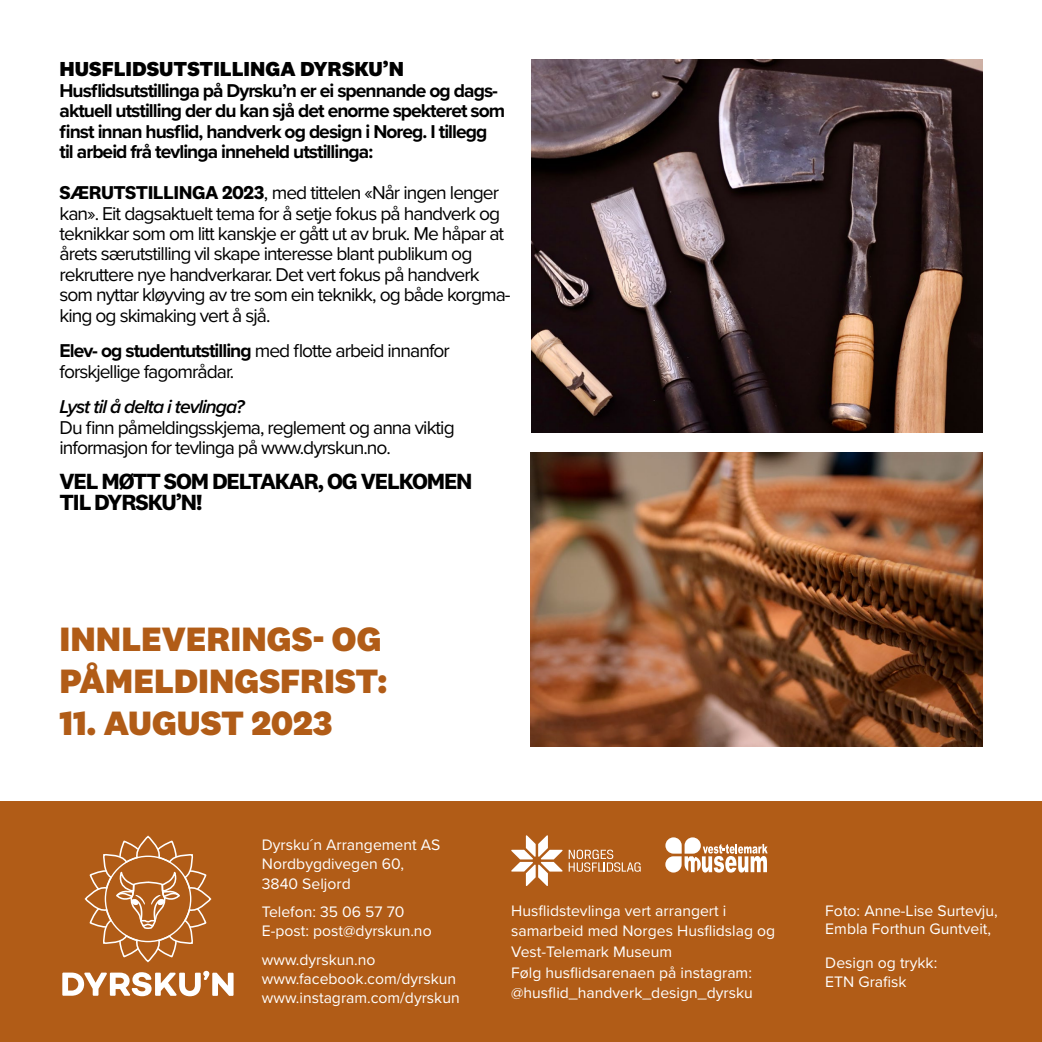
<style>
.page{position:relative;width:1042px;height:1042px;background:#fff}
.page>*{position:absolute;margin:0;border:0;box-sizing:border-box;transform-origin:0 0}
.t1{font:800 35px/42px "National 2";color:#b15c17}
.t2{font:700 22.75px/20.5px "National 2";letter-spacing:-.05em;color:#000}
.t3{font:800 21px "National 2";color:#000}
.t4{font:19.25px/20.5px "Proxima Nova";letter-spacing:-.05em;color:#000}
.t5{font:700 19.25px/20.5px "Proxima Nova";letter-spacing:-.05em;color:#000}
.t6{font:italic 600 19.25px "Proxima Nova";letter-spacing:-.05em;color:#000}
.t7{font:15.75px/19.1px "Proxima Nova";color:#fff}
.s1{font-family:"National 2";font-weight:700}
.s2{font-weight:700}
</style>
<div class="page">
<div style="left:0;top:801px;width:1042px;height:241px;background:#b15c17"></div>
<svg style="left:511px;top:835px;width:51px;height:51px"></svg>
<svg style="left:569px;top:849px;width:72px;height:23px"></svg>
<img style="left:531px;top:60px;width:451px;height:372px">
<img style="left:531px;top:452px;width:451px;height:295px">
<svg style="left:665px;top:837px;width:102px;height:35px"></svg>
<svg style="left:62px;top:971px;width:172px;height:25px"></svg>
<svg style="left:84px;top:836px;width:128px;height:127px"></svg>
<p class="t3" style="left:60px;top:56px;width:346px">HUSFLIDSUTSTILLINGA DYRSKU’N</p>
<p class="t5" style="left:60px;top:80px;width:447px">Husflidsutstillinga på Dyrsku’n er ei spennande og dags&shy;aktuell utstilling der du kan sjå det enorme spekteret som finst innan husflid, handverk og design i Noreg. I tillegg til arbeid frå tevlinga inneheld utstillinga:</p>
<p class="t4" style="left:60px;top:181px;width:453px"><span class="s1">SÆRUTSTILLINGA 2023</span>, med tittelen «Når ingen lenger kan». Eit dagsaktuelt tema for å setje fokus på handverk og teknikkar som om litt kanskje er gått ut av bruk. Me håpar at årets særutstilling vil skape interesse blant publikum og rekruttere nye handverkarar. Det vert fokus på handverk som nyttar kløyving av tre som ein teknikk, og både korgma&shy;king og skimaking vert å sjå.</p>
<p class="t4" style="left:60px;top:340px;width:392px"><span class="s2">Elev- og studentutstilling</span> med flotte arbeid innanfor forskjellige fagområdar.</p>
<p class="t6" style="left:60px;top:392px;width:187px">Lyst til å delta i tevlinga?</p>
<p class="t4" style="left:60px;top:416px;width:397px">Du finn påmeldingsskjema, reglement og anna viktig informasjon for tevlinga på www.dyrskun.no.</p>
<p class="t2" style="left:60px;top:471px;width:414px">VEL MØTT SOM DELTAKAR, OG VELKOMEN<br>TIL DYRSKU’N!</p>
<h1 class="t1" style="left:60px;top:617px;width:329px">INNLEVERINGS- OG<br>PÅMELDINGSFRIST:</h1>
<h1 class="t1" style="left:60px;top:701px;width:274px">11. AUGUST 2023</h1>
<p class="t7" style="left:262px;top:835px;width:180px">Dyrsku´n Arrangement AS<br>Nordbygdivegen 60,<br>3840 Seljord</p>
<p class="t7" style="left:262px;top:901px;width:171px">Telefon: 35 06 57 70<br>E-post: post@dyrskun.no</p>
<p class="t7" style="left:262px;top:949px;width:199px">www.dyrskun.no www.facebook.com/dyrskun www.instagram.com/dyrskun</p>
<p class="t7" style="left:511px;top:899px;width:265px;line-height:20.7px">Husflidstevlinga vert arrangert i samarbeid med Norges Husflidslag og Vest-Telemark Museum<br>Følg husflidsarenaen på instagram: @husflid_handverk_design_dyrsku</p>
<p class="t7" style="left:825px;top:900px;width:174px">Foto: Anne-Lise Surtevju,<br>Embla Forthun Guntveit,</p>
<p class="t7" style="left:825px;top:953px;width:114px">Design og trykk:<br>ETN Grafisk</p>
</div>
